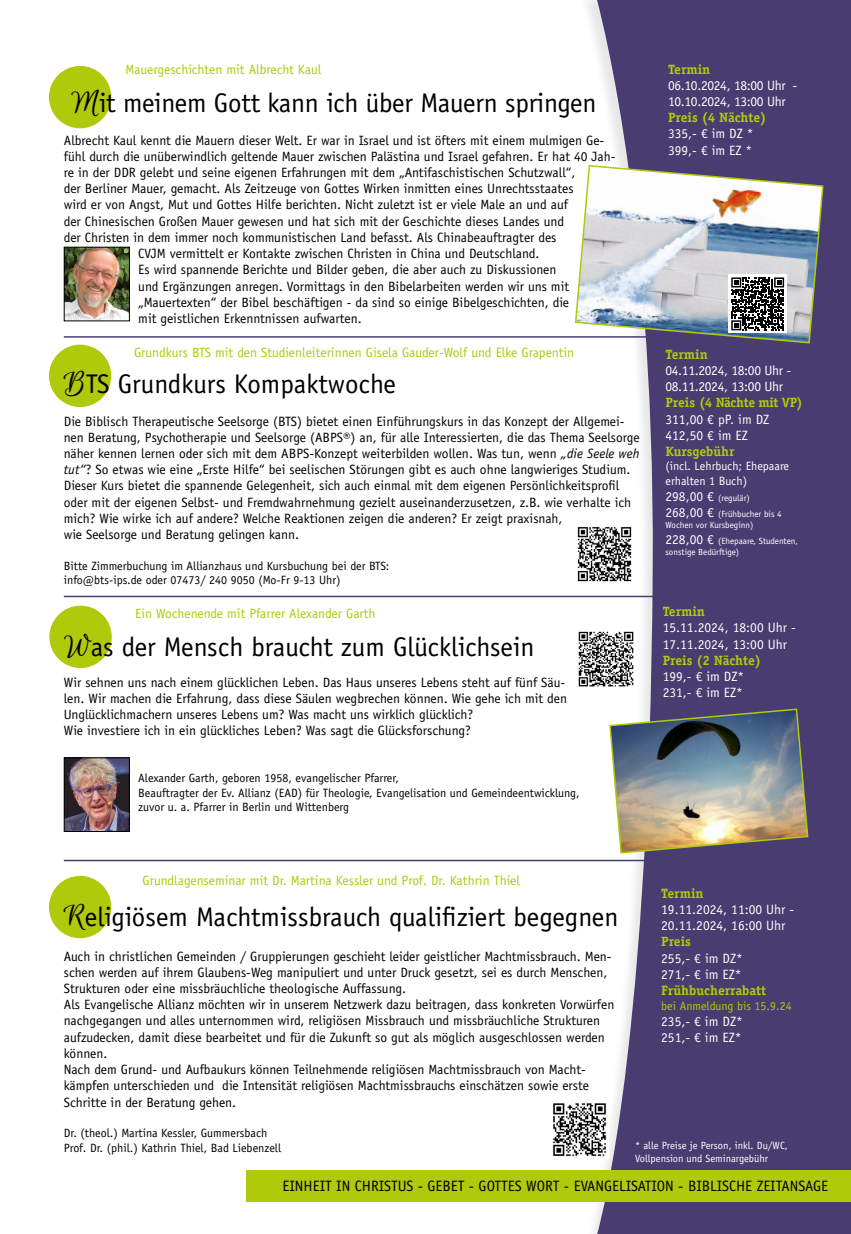
<style>
.page{position:relative;width:851px;height:1234px;background:#fff}
.page>*{position:absolute;margin:0;border:0;box-sizing:border-box;transform-origin:0 0}
.t1{font:27px "Officina Sans Std";color:#000}
.t2{font:15px "Officina Sans Std";color:#000}
.t3{font:13.5px/16.2px "Officina Sans Std";color:#000}
.t4{font:13.5px "Officina Sans Std";color:#afca0b}
.t5{font:13.5px/16.2px "Officina Sans Std";color:#fff}
.t6{font:700 13.5px "Officina Serif Std";color:#afca0b}
.t7{font:13.5px/16.2px "Officina Sans Std";letter-spacing:-.025em;color:#fff}
.t8{font:700 13.5px "Officina Serif Std";letter-spacing:-.025em;color:#afca0b}
.t9{font:12px/14.4px "Officina Sans Std";color:#000}
.t10{font:12px/14.4px "Officina Sans Std";color:#fff}
.t11{font:12px "Officina Sans Std";color:#afca0b}
.t12{font:10.5px/12.6px "Officina Sans Std";color:#fff}
.t13{font:9px/16.2px "Officina Sans Std";color:#fff}
.s1{font-family:"Euphoria Script";font-size:36px}
.s2{font-style:italic}
.s3{font-size:13.5px}
</style>
<div class="page">
<svg style="left:593px;top:0;width:257px;height:1233px;background:#615784"></svg>
<hr style="left:64px;top:336px;width:786px;height:1px;background:#483c71">
<div style="left:247px;top:1169px;width:603px;height:32px;background:#afca0b"></div>
<div style="left:49px;top:605px;width:63px;height:63px;background:#afca0b;border-radius:50%"></div>
<div style="left:49px;top:875px;width:62px;height:63px;background:#afca0b;border-radius:50%"></div>
<img style="left:553px;top:1099px;width:55px;height:59px">
<div style="left:49px;top:66px;width:62px;height:62px;background:#afca0b;border-radius:50%"></div>
<div style="left:49px;top:344px;width:62px;height:63px;background:#afca0b;border-radius:50%"></div>
<img style="left:66px;top:249px;width:62px;height:70px">
<div style="left:64px;top:247px;width:66px;height:74px;border:1px solid #000"></div>
<svg style="left:574px;top:164px;width:250px;height:180px"></svg>
<div style="left:728px;top:274px;width:58px;height:59px;background:#fff"></div>
<svg style="left:731px;top:277px;width:53px;height:53px"></svg>
<hr style="left:64px;top:595px;width:786px;height:2px;background:#483c71">
<hr style="left:64px;top:859px;width:786px;height:2px;background:#483c71">
<img style="left:66px;top:759px;width:62px;height:70px">
<div style="left:64px;top:757px;width:66px;height:74px;border:1px solid #000"></div>
<img style="left:608px;top:707px;width:201px;height:147px">
<img style="left:577px;top:524px;width:56px;height:59px">
<img style="left:578px;top:629px;width:57px;height:59px">
<p class="t4" style="left:125px;top:61px;width:197px">Mauergeschichten mit Albrecht Kaul</p>
<p class="t6" style="left:668px;top:61px;width:44px">Termin</p>
<p class="t7" style="left:668px;top:77px;width:131px">06.10.2024, 18:00 Uhr -<br>10.10.2024, 13:00 Uhr</p>
<p class="t6" style="left:668px;top:109px;width:100px">Preis (4 Nächte)</p>
<p class="t5" style="left:668px;top:126px;width:87px">335,- € im DZ *<br>399,- € im EZ *</p>
<h1 class="t1" style="left:71px;top:87px;width:526px"><span class="s1">M</span>it meinem Gott kann ich über Mauern springen</h1>
<p class="t3" style="left:64px;top:132px;width:542px">Albrecht Kaul kennt die Mauern dieser Welt. Er war in Israel und ist öfters mit einem mulmigen Ge-</p>
<p class="t3" style="left:64px;top:148px;width:553px">fühl durch die unüberwindlich geltende Mauer zwischen Palästina und Israel gefahren. Er hat 40 Jah-</p>
<p class="t3" style="left:64px;top:164px;width:513px">re in der DDR gelebt und seine eigenen Erfahrungen mit dem „Antifaschistischen Schutzwall“,</p>
<p class="t3" style="left:64px;top:180px;width:511px">der Berliner Mauer, gemacht. Als Zeitzeuge von Gottes Wirken inmitten eines Unrechtsstaates</p>
<p class="t3" style="left:64px;top:197px;width:505px">wird er von Angst, Mut und Gottes Hilfe berichten. Nicht zuletzt ist er viele Male an und auf</p>
<p class="t3" style="left:64px;top:213px;width:501px">der Chinesischen Großen Mauer gewesen und hat sich mit der Geschichte dieses Landes und</p>
<p class="t3" style="left:64px;top:229px;width:494px">der Christen in dem immer noch kommunistischen Land befasst. Als Chinabeauftragter des</p>
<p class="t3" style="left:138px;top:245px;width:402px">CVJM vermittelt er Kontakte zwischen Christen in China und Deutschland.</p>
<p class="t3" style="left:138px;top:261px;width:419px">Es wird spannende Berichte und Bilder geben, die aber auch zu Diskussionen</p>
<p class="t3" style="left:138px;top:278px;width:432px">und Ergänzungen anregen. Vormittags in den Bibelarbeiten werden wir uns mit</p>
<p class="t3" style="left:138px;top:294px;width:432px">„Mauertexten“ der Bibel beschäftigen - da sind so einige Bibelgeschichten, die</p>
<p class="t3" style="left:138px;top:310px;width:225px">mit geistlichen Erkenntnissen aufwarten.</p>
<p class="t4" style="left:134px;top:344px;width:441px">Grundkurs BTS mit den Studienleiterinnen Gisela Gauder-Wolf und Elke Grapentin</p>
<h1 class="t1" style="left:64px;top:368px;width:334px"><span class="s1">B</span>TS Grundkurs Kompaktwoche</h1>
<p class="t3" style="left:64px;top:413px;width:577px">Die Biblisch Therapeutische Seelsorge (BTS) bietet einen Einführungskurs in das Konzept der Allgemei&shy;nen Beratung, Psychotherapie und Seelsorge (ABPS®) an, für alle Interessierten, die das Thema Seelsorge näher kennen lernen oder sich mit dem ABPS-Konzept weiterbilden wollen. Was tun, wenn <span class="s2">„die Seele weh tut“</span>? So etwas wie eine „Erste Hilfe“ bei seelischen Störungen gibt es auch ohne langwieriges Studium.<br>Dieser Kurs bietet die spannende Gelegenheit, sich auch einmal mit dem eigenen Persönlichkeitsprofil oder mit der eigenen Selbst- und Fremdwahrnehmung gezielt auseinanderzusetzen, z.B. wie verhalte ich mich? Wie wirke ich auf andere? Welche Reaktionen zeigen die anderen? Er zeigt praxisnah,<br>wie Seelsorge und Beratung gelingen kann.</p>
<p class="t9" style="left:64px;top:558px;width:327px">Bitte Zimmerbuchung im Allianzhaus und Kursbuchung bei der BTS: info@bts-ips.de oder 07473/ 240 9050 (Mo-Fr 9-13 Uhr)</p>
<p class="t4" style="left:135px;top:605px;width:242px">Ein Wochenende mit Pfarrer Alexander Garth</p>
<h1 class="t1" style="left:64px;top:631px;width:472px"><span class="s1">W</span>as der Mensch braucht zum Glücklichsein</h1>
<p class="t3" style="left:64px;top:674px;width:504px">Wir sehnen uns nach einem glücklichen Leben. Das Haus unseres Lebens steht auf fünf Säu&shy;len. Wir machen die Erfahrung, dass diese Säulen wegbrechen können. Wie gehe ich mit den Unglücklichmachern unseres Lebens um? Was macht uns wirklich glücklich?<br>Wie investiere ich in ein glückliches Leben? Was sagt die Glücksforschung?</p>
<p class="t9" style="left:138px;top:770px;width:443px">Alexander Garth, geboren 1958, evangelischer Pfarrer,<br>Beauftragter der Ev. Allianz (EAD) für Theologie, Evangelisation und Gemeindeentwicklung, zuvor u. a. Pfarrer in Berlin und Wittenberg</p>
<p class="t6" style="left:665px;top:345px;width:44px">Termin</p>
<p class="t7" style="left:665px;top:362px;width:127px">04.11.2024, 18:00 Uhr -<br>08.11.2024, 13:00 Uhr</p>
<p class="t8" style="left:665px;top:394px;width:139px">Preis (4 Nächte mit VP)</p>
<p class="t5" style="left:665px;top:411px;width:105px">311,00 € pP. im DZ<br>412,50 € im EZ</p>
<p class="t6" style="left:665px;top:443px;width:71px">Kursgebühr</p>
<p class="t10" style="left:665px;top:459px;width:125px">(incl. Lehrbuch; Ehepaare erhalten 1 Buch)</p>
<p class="t13" style="left:665px;top:490px;width:118px"><span class="s3">298,00 €</span> (regulär)<br><span class="s3">268,00 €</span> (Frühbucher bis 4</p>
<p class="t13" style="left:665px;top:517px;width:134px">Wochen vor Kursbeginn)<br><span class="s3">228,00 €</span> (Ehepaare, Studenten,</p>
<p class="t13" style="left:665px;top:544px;width:75px">sonstige Bedürftige)</p>
<p class="t6" style="left:662px;top:603px;width:44px">Termin</p>
<p class="t5" style="left:662px;top:619px;width:134px">15.11.2024, 18:00 Uhr -<br>17.11.2024, 13:00 Uhr</p>
<p class="t6" style="left:662px;top:651px;width:100px">Preis (2 Nächte)</p>
<p class="t5" style="left:662px;top:668px;width:83px">199,- € im DZ*<br>231,- € im EZ*</p>
<p class="t4" style="left:142px;top:872px;width:379px">Grundlagenseminar mit Dr. Martina Kessler und Prof. Dr. Kathrin Thiel</p>
<p class="t6" style="left:661px;top:884px;width:44px">Termin</p>
<p class="t5" style="left:661px;top:901px;width:134px">19.11.2024, 11:00 Uhr -<br>20.11.2024, 16:00 Uhr</p>
<p class="t6" style="left:661px;top:933px;width:31px">Preis</p>
<p class="t5" style="left:661px;top:949px;width:83px">255,- € im DZ*<br>271,- € im EZ*</p>
<p class="t6" style="left:661px;top:981px;width:106px">Frühbucherrabatt</p>
<p class="t11" style="left:661px;top:998px;width:132px">bei Anmeldung bis 15.9.24</p>
<p class="t5" style="left:661px;top:1012px;width:83px">235,- € im DZ*<br>251,- € im EZ*</p>
<h1 class="t1" style="left:64px;top:901px;width:556px"><span class="s1">R</span>eligiösem Machtmissbrauch qualifiziert begegnen</h1>
<p class="t3" style="left:64px;top:947px;width:552px">Auch in christlichen Gemeinden / Gruppierungen geschieht leider geistlicher Machtmissbrauch. Men&shy;schen werden auf ihrem Glaubens-Weg manipuliert und unter Druck gesetzt, sei es durch Menschen, Strukturen oder eine missbräuchliche theologische Auffassung.<br>Als Evangelische Allianz möchten wir in unserem Netzwerk dazu beitragen, dass konkreten Vorwürfen nachgegangen und alles unternommen wird, religiösen Missbrauch und missbräuchliche Strukturen aufzudecken, damit diese bearbeitet und für die Zukunft so gut als möglich ausgeschlossen werden können.<br>Nach dem Grund- und Aufbaukurs können Teilnehmende religiösen Machtmissbrauch von Macht&shy;kämpfen unterschieden und die Intensität religiösen Machtmissbrauchs einschätzen sowie erste Schritte in der Beratung gehen.</p>
<p class="t9" style="left:64px;top:1125px;width:219px">Dr. (theol.) Martina Kessler, Gummersbach<br>Prof. Dr. (phil.) Kathrin Thiel, Bad Liebenzell</p>
<p class="t12" style="left:635px;top:1138px;width:154px">* alle Preise je Person, inkl. Du/WC,<br>Vollpension und Seminargebühr</p>
<p class="t2" style="left:282px;top:1176px;width:547px">EINHEIT IN CHRISTUS - GEBET - GOTTES WORT - EVANGELISATION - BIBLISCHE ZEITANSAGE</p>
</div>
